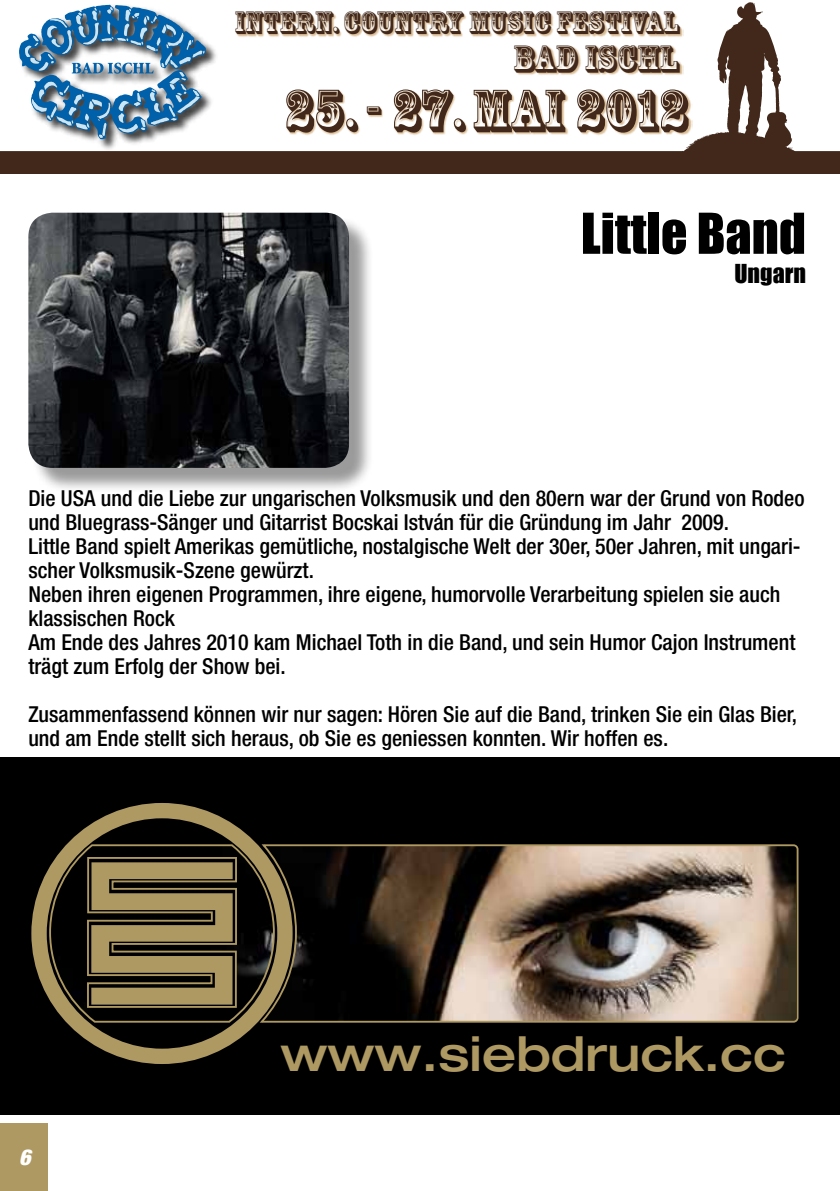
<style>
.page{position:relative;width:840px;height:1191px;background:#fff}
.page>*{position:absolute;margin:0;border:0;box-sizing:border-box;transform-origin:0 0}
.t1{font:56.6px "Rosewood Std";color:#41281b}
.t2{font:52px "Impact";color:#000}
.t3{font:500 expanded 47.8px "Helvetica Neue LT Std";color:#ae9962}
.t4{font:36.2px "Rosewood Std";color:#41281b}
.t5{font:30px "Rosewood Std";color:#41281b}
.t6{font:24px "Impact";color:#000}
.t7{font:500 condensed 22px/24px "Helvetica Neue LT Std";color:#000}
.t8{font:italic 900 condensed 22px "Helvetica Neue LT Std";color:#fff}
</style>
<div class="page">
<svg style="left:0;top:2px;width:839px;height:171px"></svg>
<img style="left:234px;top:6px;width:449px;height:38px">
<img style="left:283px;top:79px;width:409px;height:68px">
<img style="left:513px;top:38px;width:170px;height:45px">
<img style="left:16px;top:2px;width:204px;height:152px">
<svg style="left:19px;top:5px;width:187px;height:134px"></svg>
<div style="left:0;top:1124px;width:48px;height:67px;background:#ae9962"></div>
<svg style="left:839px;top:151px;width:1px;height:22px"></svg>
<div style="left:31px;top:216px;width:342px;height:277px;background:#000;opacity:.4"></div>
<img style="left:28px;top:213px;width:321px;height:255px">
<div style="left:0;top:757px;width:839px;height:357px;background:#000"></div>
<svg style="left:31px;top:803px;width:226px;height:261px"></svg>
<svg style="left:48px;top:843px;width:751px;height:180px"></svg>
<h3 class="t5" style="left:234px;top:5px;width:446px">INTERN. COUNTRY MUSIC FESTIVAL</h3>
<h3 class="t4" style="left:513px;top:37px;width:168px">BAD ISCHL</h3>
<h1 class="t1" style="left:283px;top:77px;width:405px">25. - 27. MAI 2012</h1>
<h2 class="t2" style="left:580px;top:193px;width:226px">Little Band</h2>
<p class="t6" style="left:734px;top:254px;width:73px">Ungarn</p>
<p class="t7" style="left:28px;top:486px;width:777px">Die USA und die Liebe zur ungarischen Volksmusik und den 80ern war der Grund von Rodeo und Bluegrass-Sänger und Gitarrist Bocskai István für die Gründung im Jahr 2009.<br>Little Band spielt Amerikas gemütliche, nostalgische Welt der 30er, 50er Jahren, mit ungari&shy;scher Volksmusik-Szene gewürzt.<br>Neben ihren eigenen Programmen, ihre eigene, humorvolle Verarbeitung spielen sie auch klassischen Rock<br>Am Ende des Jahres 2010 kam Michael Toth in die Band, und sein Humor Cajon Instrument trägt zum Erfolg der Show bei.</p>
<p class="t7" style="left:28px;top:702px;width:769px">Zusammenfassend können wir nur sagen: Hören Sie auf die Band, trinken Sie ein Glas Bier, und am Ende stellt sich heraus, ob Sie es geniessen konnten. Wir hoffen es.</p>
<p class="t8" style="left:19px;top:1143px;width:13px">6</p>
<h3 class="t3" style="left:280px;top:1024px;width:506px">www.siebdruck.cc</h3>
</div>
